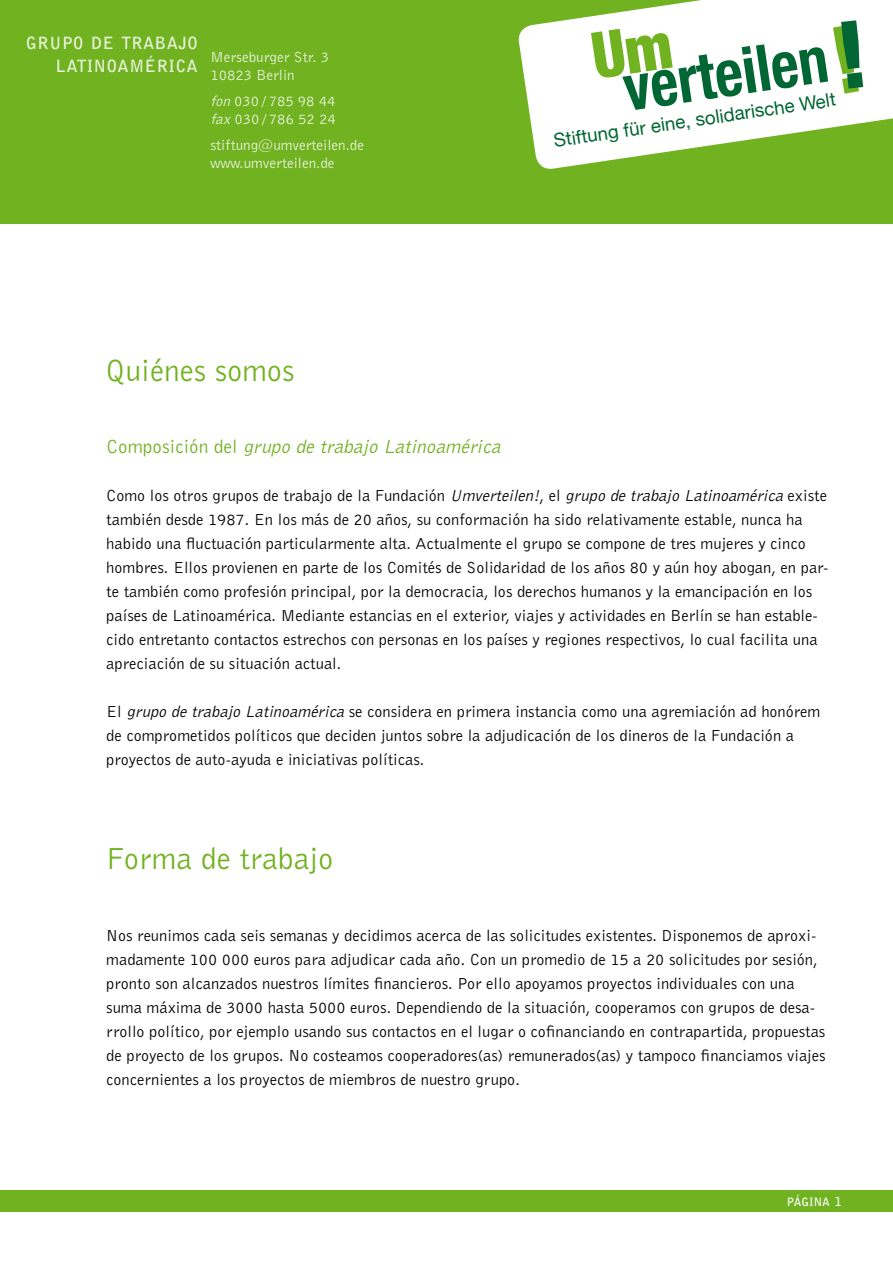
<style>
.page{position:relative;width:893px;height:1263px;background:#fff}
.page>*{position:absolute;margin:0;border:0;box-sizing:border-box;transform-origin:0 0}
.t1{font:700 condensed 64.5px "Helvetica Neue";color:#063;scale:.93 1}
.t2{font:31.5px "Bell Gothic BT";color:#71b220}
.t3{font:italic 19.5px "Bell Gothic BT";color:#71b220}
.t4{font:18.75px "Helvetica Neue";color:#063}
.t5{font:700 16.8px/22.5px "Bell Gothic BT";letter-spacing:.035em;color:#eaf4de;text-align:right}
.t6{font:16.5px/24px "Bell Gothic BT";color:#000}
.t7{font:15px/18px "Bell Gothic BT";color:#eaf4de}
.t8{font:700 11.55px "Bell Gothic BT";color:#fff}
.s1{font-style:italic}
.s2{font-style:normal}
.s3{font-size:12px}
</style>
<div class="page">
<div style="left:0;top:1191px;width:893px;height:21px;background:#71b220"></div>
<div style="left:0;top:0;width:893px;height:224px;background:#71b220"></div>
<svg style="left:518px;top:0;width:375px;height:169px;fill:#fff"></svg>
<div style="left:591px;top:29px;width:82px;height:50px;background:#fff"></div>
<div style="left:833px;top:20px;width:30px;height:74px;background:#fff"></div>
<p class="t5" style="left:26px;top:31px;width:174px">GRUPO DE TRABAJO<br>LATINOAMÉRICA</p>
<h1 class="t1" style="left:618px;top:49px;width:223px;rotate:-8deg">verteilen</h1>
<p class="t7" style="left:210px;top:48px;width:120px">Merseburger Str. 3<br>10823 Berlin</p>
<p class="t7" style="left:210px;top:92px;width:127px"><span class="s1">fon</span>030 / 785 98 44 <span class="s1">fax</span>030 / 786 52 24</p>
<p class="t7" style="left:210px;top:135px;width:155px">stiftung@umverteilen.de www.umverteilen.de</p>
<p class="t4" style="left:552px;top:129px;width:286px;rotate:-8deg">Stiftung für eine, solidarische Welt</p>
<h2 class="t2" style="left:106px;top:351px;width:190px">Quiénes somos</h2>
<p class="t3" style="left:106px;top:435px;width:401px"><span class="s2">C o m p o s i c i ó n d e l</span> grupo detrabajo Latinoamérica</p>
<p class="t6" style="left:106px;top:483px;width:724px">Como los otros grupos de trabajo de la Fundación <span class="s1">Umverteilen!</span>, el <span class="s1">grupo detrabajo Latinoamérica</span> existe también desde 1987. En los más de 20 años, su conformación ha sido relativamente estable, nunca ha habido una fluctuación particularmente alta. Actualmente el grupo se compone de tres mujeres y cinco hombres. Ellos provienen en parte de los Comités de Solidaridad de los años 80 y aún hoy abogan, en par&shy;te también como profesión principal, por la democracia, los derechos humanos y la emancipación en los países de Latinoamérica. Mediante estancias en el exterior, viajes y actividades en Berlín se han estable&shy;cido entretanto contactos estrechos con personas en los países y regiones respectivos, lo cual facilita una apreciación de su situación actual.</p>
<p class="t6" style="left:106px;top:699px;width:716px">El <span class="s1">grupo detrabajo Latinoamérica</span> se considera en primera instancia como una agremiación ad honórem de comprometidos políticos que deciden juntos sobre la adjudicación de los dineros de la Fundación a proyectos de auto-ayuda e iniciativas políticas.</p>
<h2 class="t2" style="left:106px;top:839px;width:229px">Forma de trabajo</h2>
<p class="t6" style="left:106px;top:923px;width:721px">Nos reunimos cada seis semanas y decidimos acerca de las solicitudes existentes. Disponemos de aproxi&shy;madamente 100 000 euros para adjudicar cada año. Con un promedio de 15 a 20 solicitudes por sesión, pronto son alcanzados nuestros límites financieros. Por ello apoyamos proyectos individuales con una suma máxima de 3000 hasta 5000 euros. Dependiendo de la situación, cooperamos con grupos de desa&shy;rrollo político, por ejemplo usando sus contactos en el lugar o cofinanciando en contrapartida, propuestas de proyecto de los grupos. No costeamos cooperadores(as) remunerados(as) y tampoco financiamos viajes concernientes a los proyectos de miembros de nuestro grupo.</p>
<p class="t8" style="left:787px;top:1194px;width:56px">PÁGINA <span class="s3">1</span></p>
</div>
